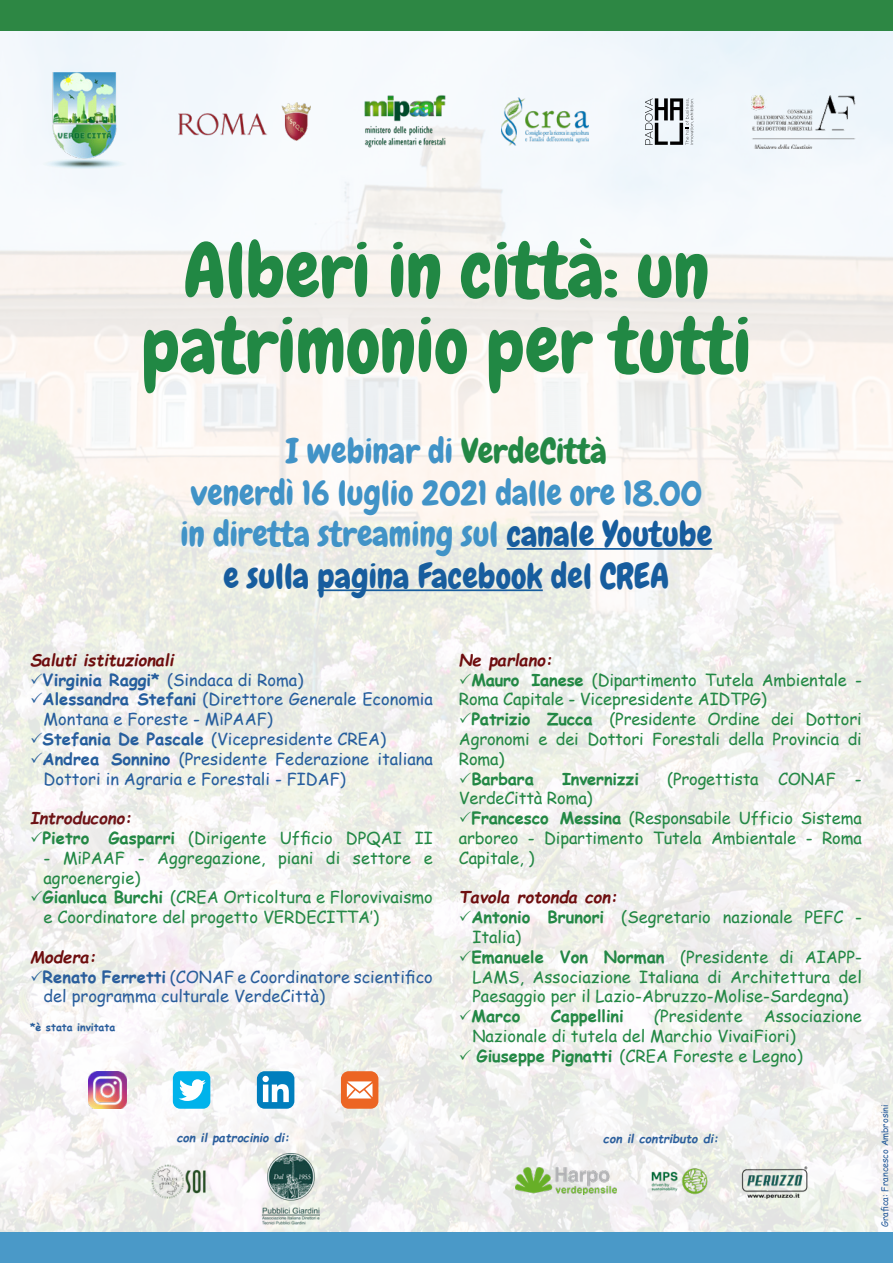
<style>
.page{position:relative;width:893px;height:1263px;background:#fff}
.page>*{position:absolute;margin:0;border:0;box-sizing:border-box;transform-origin:0 0}
.t1{font:76.5px/75px "Chewy";color:#218844;text-align:center}
.t2{font:34.5px "Chewy";color:#4193c7}
.t3{font:34.5px "Chewy";color:#175d9e}
.t4{font:16.5px/19.8px "Comic Sans MS";color:#238845}
.t5{font:16.5px/19.8px "Comic Sans MS";color:#265e9d}
.t6{font:16.5px/19.8px "Comic Sans MS";color:#2a5e9c}
.t7{font:italic 700 16.5px "Comic Sans MS";color:#6e0d0e}
.t8{font:700 16.5px "Comic Sans MS";letter-spacing:-.01em;color:#238845}
.t9{font:italic 700 16.5px "Comic Sans MS";color:#6e1216}
.t10{font:italic 700 12px "Comic Sans MS";color:#2a5e9c}
.t11{font:700 10.5px "Comic Sans MS";color:#2a5e9c}
.t12{font:9px "Comic Sans MS";color:#2a5e9c}
.s1{color:#238845}
.s2{color:#175d9e}
.s3{font-weight:700}
.s4{font-style:italic}
</style>
<div class="page">
<img style="left:0;top:30px;width:893px;height:1203px">
<div style="left:0;top:1233px;width:893px;height:30px;background:#4a99c8"></div>
<hr style="left:507px;top:548px;width:205px;height:2px;background:#175d9e">
<hr style="left:317px;top:589px;width:226px;height:2px;background:#175d9e">
<div style="left:0;top:0;width:893px;height:30px;background:#2d8744"></div>
<img style="left:516px;top:1167px;width:101px;height:27px">
<div style="left:257px;top:1071px;width:37px;height:38px;background:#007ebd;border-radius:8px"></div>
<svg style="left:262px;top:1076px;width:27px;height:26px"></svg>
<div style="left:341px;top:1071px;width:37px;height:38px;background:#ec6523;border-radius:8px"></div>
<svg style="left:347px;top:1081px;width:25px;height:17px"></svg>
<div style="left:173px;top:1071px;width:37px;height:38px;background:#00b3eb;border-radius:7px"></div>
<svg style="left:179px;top:1079px;width:27px;height:22px"></svg>
<img style="left:738px;top:1161px;width:74px;height:47px">
<img style="left:641px;top:1161px;width:77px;height:39px">
<img style="left:151px;top:1165px;width:57px;height:33px">
<img style="left:262px;top:1153px;width:58px;height:71px">
<img style="left:89px;top:1071px;width:37px;height:37px">
<img style="left:42px;top:73px;width:85px;height:96px">
<svg style="left:645px;top:98px;width:49px;height:47px"></svg>
<img style="left:361px;top:93px;width:87px;height:58px">
<img style="left:502px;top:98px;width:86px;height:47px">
<img style="left:752px;top:95px;width:103px;height:53px">
<img style="left:178px;top:103px;width:132px;height:38px">
<svg style="left:31px;top:673px;width:11px;height:10px"></svg>
<svg style="left:31px;top:692px;width:11px;height:11px"></svg>
<svg style="left:31px;top:732px;width:11px;height:11px"></svg>
<svg style="left:31px;top:752px;width:11px;height:11px"></svg>
<svg style="left:31px;top:831px;width:11px;height:11px"></svg>
<svg style="left:31px;top:890px;width:11px;height:11px"></svg>
<svg style="left:31px;top:970px;width:11px;height:10px"></svg>
<svg style="left:460px;top:673px;width:11px;height:10px"></svg>
<svg style="left:460px;top:712px;width:11px;height:11px"></svg>
<svg style="left:460px;top:772px;width:11px;height:10px"></svg>
<svg style="left:460px;top:811px;width:11px;height:11px"></svg>
<svg style="left:460px;top:910px;width:11px;height:11px"></svg>
<svg style="left:460px;top:950px;width:11px;height:11px"></svg>
<svg style="left:460px;top:1009px;width:11px;height:11px"></svg>
<svg style="left:460px;top:1049px;width:11px;height:11px"></svg>
<p class="t1" style="left:142px;top:234px;width:611px">Alberi in città: un patrimonio per tutti</p>
<p class="t2" style="left:286px;top:430px;width:322px">I webinar di <span class="s1">VerdeCittà</span></p>
<p class="t2" style="left:191px;top:471px;width:513px">venerdì 16 luglio 2021 dalle ore 18.00</p>
<p class="t2" style="left:181px;top:512px;width:533px">in diretta streaming sul <span class="s2">canale Youtube</span></p>
<p class="t3" style="left:224px;top:554px;width:447px">e sulla pagina Facebook del CREA</p>
<p class="t7" style="left:30px;top:648px;width:145px">Saluti istituzionali</p>
<p class="t5" style="left:43px;top:669px;width:262px"><span class="s3">Virginia Raggi*</span> (Sindaca di Roma)</p>
<p class="t5" style="left:43px;top:689px;width:392px"><span class="s3">Alessandra Stefani</span> (Direttore Generale Economia<br>Montana e Foreste - MiPAAF)</p>
<p class="t5" style="left:43px;top:728px;width:345px"><span class="s3">Stefania De Pascale</span> (Vicepresidente CREA)</p>
<p class="t5" style="left:43px;top:748px;width:392px"><span class="s3">Andrea Sonnino</span> (Presidente Federazione italiana<br>Dottori in Agraria e Forestali - FIDAF)</p>
<p class="t9" style="left:30px;top:806px;width:103px">Introducono:</p>
<p class="t4" style="left:42px;top:827px;width:392px"><span class="s3">Pietro Gasparri</span> (Dirigente Ufficio DPQAI II</p>
<p class="t4" style="left:44px;top:847px;width:391px">- MiPAAF - Aggregazione, piani di settore e agroenergie)</p>
<p class="t4" style="left:42px;top:887px;width:392px"><span class="s3">Gianluca Burchi</span> (CREA Orticoltura e Florovivaismo e Coordinatore del progetto VERDECITTA’)</p>
<p class="t7" style="left:30px;top:945px;width:68px">Modera:</p>
<p class="t6" style="left:43px;top:966px;width:392px"><span class="s3">Renato Ferretti</span> (CONAF e Coordinatore scientifico del programma culturale VerdeCittà)</p>
<p class="t11" style="left:30px;top:1020px;width:87px">*è stata invitata</p>
<p class="t10" style="left:177px;top:1129px;width:114px">con il patrocinio di:</p>
<p class="t7" style="left:459px;top:648px;width:95px">Ne parlano:</p>
<p class="t4" style="left:459px;top:669px;width:404px;text-indent:12px"><span class="s3">Mauro Ianese</span> (Dipartimento Tutela Ambientale -<br>Roma Capitale - Vicepresidente AIDTPG)</p>
<p class="t4" style="left:459px;top:709px;width:404px;text-align:justify;text-indent:12px"><span class="s3">Patrizio Zucca</span> (Presidente Ordine dei Dottori Agronomi e dei Dottori Forestali della Provincia di Roma)</p>
<p class="t8" style="left:471px;top:766px;width:64px">Barbara</p>
<p class="t8" style="left:562px;top:766px;width:78px">Invernizzi</p>
<p class="t4" style="left:667px;top:768px;width:196px">(Progettista CONAF -</p>
<p class="t4" style="left:459px;top:788px;width:135px">VerdeCittà Roma)</p>
<p class="t4" style="left:459px;top:808px;width:404px;text-align:justify;text-indent:12px"><span class="s3">Francesco Messina</span> (Responsabile Ufficio Sistema arboreo - Dipartimento Tutela Ambientale - Roma Capitale, )</p>
<p class="t7" style="left:459px;top:885px;width:160px">Tavola rotonda con:</p>
<p class="t4" style="left:471px;top:907px;width:392px"><span class="s3">Antonio Brunori</span> (Segretario nazionale PEFC -<br>Italia)</p>
<p class="t4" style="left:471px;top:946px;width:392px;text-align:justify"><span class="s3">Emanuele Von Norman</span> (Presidente di AIAPP-LAMS, Associazione Italiana di Architettura del Paesaggio per il Lazio-Abruzzo-Molise-Sardegna)</p>
<p class="t8" style="left:471px;top:1004px;width:50px">Marco</p>
<p class="t8" style="left:551px;top:1004px;width:75px">Cappellini</p>
<p class="t4" style="left:654px;top:1006px;width:90px"><span class="s4">(</span>Presidente</p>
<p class="t4" style="left:472px;top:1006px;width:391px;text-indent:291px">Associazione<br>Nazionale di tutela del Marchio VivaiFiori)</p>
<p class="t4" style="left:476px;top:1045px;width:328px"><span class="s3">Giuseppe Pignatti</span> (CREA Foreste e Legno)</p>
<p class="t10" style="left:603px;top:1129px;width:117px">con il contributo di:</p>
<p class="t12" style="left:878px;top:1227px;width:124px;rotate:-90deg">Grafica: Francesco Ambrosini</p>
</div>
